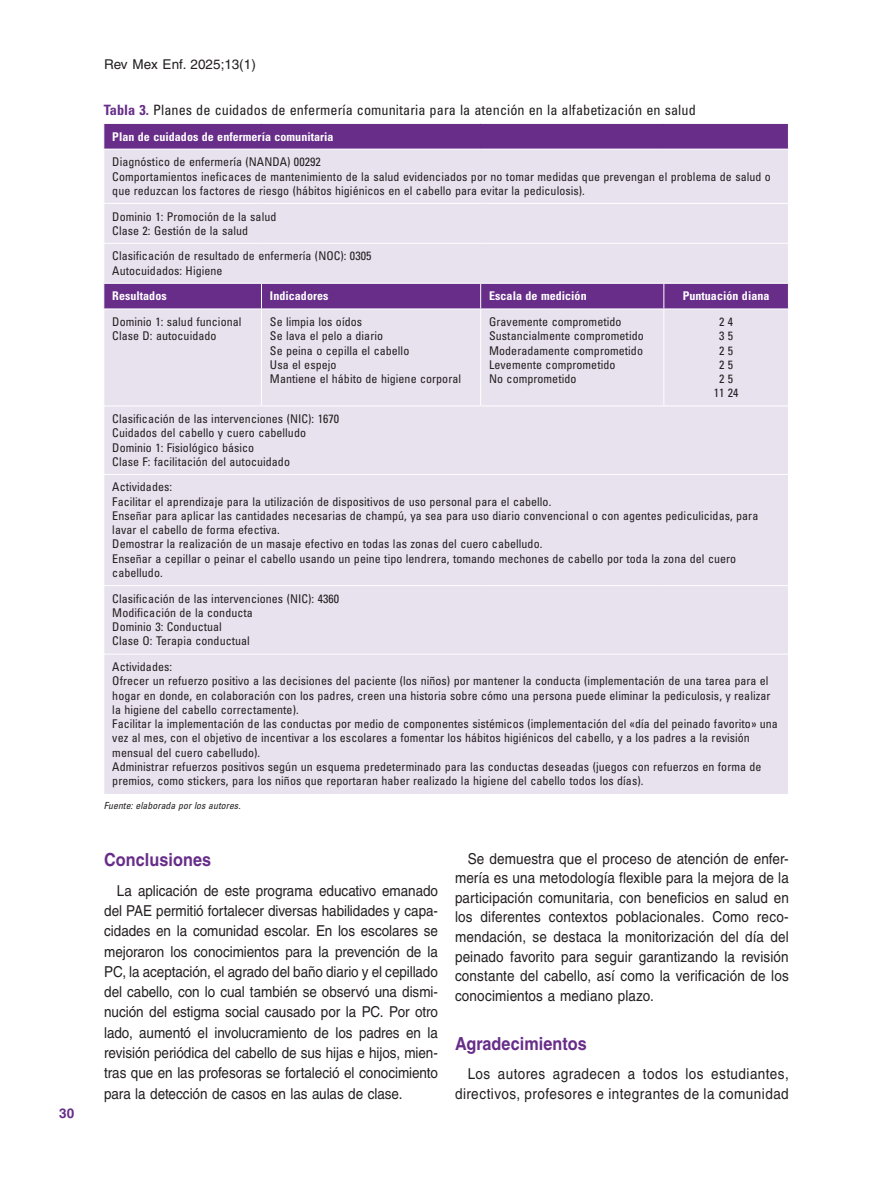
<style>
.page{position:relative;width:893px;height:1191px;background:#fff}
.page>*{position:absolute;margin:0;border:0;box-sizing:border-box;transform-origin:0 0}
.t1{font:700 18px "Helvetica LT Std";letter-spacing:.005em;color:#672d89;scale:.9 1}
.t2{font:15px/20.2px "Helvetica LT Std";letter-spacing:.015em;color:#231f20;text-align:justify;scale:.9 1}
.t3{font:15px/19.5px "Helvetica LT Std";letter-spacing:.035em;color:#231f20;text-align:right;scale:.9 1}
.t4{font:condensed 14.25px "Univers LT Std";letter-spacing:.005em;color:#231f20}
.t5{font:13.5px "Helvetica LT Std";letter-spacing:.005em;color:#231f20}
.t6{font:700 13.5px "Helvetica LT Std";color:#672d89}
.t7{font:condensed 12px/14.2px "Univers LT Std";letter-spacing:.005em;color:#231f20}
.t8{font:700 condensed 12px "Univers LT Std";letter-spacing:.005em;color:#fff}
.t9{font:italic condensed 9.75px "Univers LT Std";letter-spacing:.005em;color:#231f20}
.s1{font-weight:700;color:#672d89}
</style>
<div class="page">
<div style="left:104px;top:124px;width:684px;height:25px;background:#672d89"></div>
<svg style="left:104px;top:150px;width:684px;height:644px;background:#e3daea"></svg>
<hr style="left:103px;top:203px;width:158px;height:1px;background:#fff">
<hr style="left:261px;top:203px;width:220px;height:1px;background:#fff">
<hr style="left:481px;top:203px;width:183px;height:1px;background:#fff">
<hr style="left:664px;top:203px;width:125px;height:1px;background:#fff">
<hr style="left:103px;top:243px;width:158px;height:1px;background:#fff">
<hr style="left:261px;top:243px;width:220px;height:1px;background:#fff">
<hr style="left:481px;top:243px;width:183px;height:1px;background:#fff">
<hr style="left:664px;top:243px;width:125px;height:1px;background:#fff">
<svg style="left:261px;top:284px;width:1px;height:24px"></svg>
<svg style="left:480px;top:284px;width:1px;height:24px"></svg>
<svg style="left:663px;top:284px;width:1px;height:24px"></svg>
<hr style="left:261px;top:309px;width:1px;height:96px;background:#fff">
<hr style="left:480px;top:309px;width:1px;height:96px;background:#fff">
<hr style="left:663px;top:309px;width:1px;height:96px;background:#fff">
<hr style="left:103px;top:405px;width:158px;height:1px;background:#fff">
<hr style="left:261px;top:405px;width:220px;height:1px;background:#fff">
<hr style="left:481px;top:405px;width:183px;height:1px;background:#fff">
<hr style="left:664px;top:405px;width:125px;height:1px;background:#fff">
<hr style="left:103px;top:474px;width:158px;height:1px;background:#fff">
<hr style="left:261px;top:474px;width:220px;height:1px;background:#fff">
<hr style="left:481px;top:474px;width:183px;height:1px;background:#fff">
<hr style="left:664px;top:474px;width:125px;height:1px;background:#fff">
<hr style="left:103px;top:585px;width:158px;height:1px;background:#fff">
<hr style="left:261px;top:585px;width:220px;height:1px;background:#fff">
<hr style="left:481px;top:585px;width:183px;height:1px;background:#fff">
<hr style="left:664px;top:585px;width:125px;height:1px;background:#fff">
<hr style="left:104px;top:654px;width:157px;height:1px;background:#fff">
<hr style="left:261px;top:654px;width:220px;height:1px;background:#fff">
<hr style="left:481px;top:654px;width:183px;height:1px;background:#fff">
<hr style="left:664px;top:654px;width:124px;height:1px;background:#fff">
<hr style="left:103px;top:283px;width:158px;height:1px;background:#fff">
<svg style="left:103px;top:284px;width:1px;height:24px"></svg>
<hr style="left:261px;top:283px;width:220px;height:1px;background:#fff">
<hr style="left:481px;top:283px;width:183px;height:1px;background:#fff">
<hr style="left:664px;top:283px;width:125px;height:1px;background:#fff">
<hr style="left:103px;top:308px;width:158px;height:1px;background:#fff">
<hr style="left:261px;top:308px;width:220px;height:1px;background:#fff">
<hr style="left:481px;top:308px;width:183px;height:1px;background:#fff">
<hr style="left:664px;top:308px;width:125px;height:1px;background:#fff">
<svg style="left:103px;top:124px;width:1px;height:25px"></svg>
<p class="t6" style="left:59px;top:1104px;width:17px">30</p>
<p class="t5" style="left:104px;top:57px;width:153px">Rev Mex Enf. 2025;13(1)</p>
<p class="t4" style="left:104px;top:101px;width:593px"><span class="s1">Tabla 3.</span> Planes de cuidados de enfermería comunitaria para la atención en la alfabetización en salud</p>
<p class="t8" style="left:112px;top:129px;width:223px">Plan de cuidados de enfermería comunitaria</p>
<p class="t7" style="left:112px;top:155px;width:660px">Diagnóstico de enfermería (NANDA) 00292<br>Comportamientos ineficaces de mantenimiento de la salud evidenciados por no tomar medidas que prevengan el problema de salud o que reduzcan los factores de riesgo (hábitos higiénicos en el cabello para evitar la pediculosis).</p>
<p class="t7" style="left:112px;top:209px;width:166px">Dominio 1: Promoción de la salud<br>Clase 2: Gestión de la salud</p>
<p class="t7" style="left:112px;top:249px;width:261px">Clasificación de resultado de enfermería (NOC): 0305<br>Autocuidados: Higiene</p>
<p class="t8" style="left:112px;top:289px;width:56px">Resultados</p>
<p class="t8" style="left:270px;top:289px;width:60px">Indicadores</p>
<p class="t8" style="left:489px;top:289px;width:99px">Escala de medición</p>
<p class="t8" style="left:683px;top:289px;width:88px">Puntuación diana</p>
<p class="t7" style="left:112px;top:314px;width:131px">Dominio 1: salud funcional<br>Clase D: autocuidado</p>
<p class="t7" style="left:270px;top:314px;width:193px">Se limpia los oídos<br>Se lava el pelo a diario<br>Se peina o cepilla el cabello<br>Usa el espejo<br>Mantiene el hábito de higiene corporal</p>
<p class="t7" style="left:489px;top:314px;width:156px">Gravemente comprometido<br>Sustancialmente comprometido<br>Moderadamente comprometido<br>Levemente comprometido<br>No comprometido</p>
<p class="t7" style="left:714px;top:314px;width:26px;text-align:center">2 4<br>3 5<br>2 5<br>2 5<br>2 5<br>11 24</p>
<p class="t7" style="left:112px;top:411px;width:228px">Clasificación de las intervenciones (NIC): 1670<br>Cuidados del cabello y cuero cabelludo Dominio 1: Fisiológico básico<br>Clase F: facilitación del autocuidado</p>
<p class="t7" style="left:112px;top:480px;width:647px">Actividades:<br>Facilitar el aprendizaje para la utilización de dispositivos de uso personal para el cabello.<br>Enseñar para aplicar las cantidades necesarias de champú, ya sea para uso diario convencional o con agentes pediculicidas, para lavar el cabello de forma efectiva.<br>Demostrar la realización de un masaje efectivo en todas las zonas del cuero cabelludo.<br>Enseñar a cepillar o peinar el cabello usando un peine tipo lendrera, tomando mechones de cabello por toda la zona del cuero cabelludo.</p>
<p class="t7" style="left:112px;top:591px;width:228px">Clasificación de las intervenciones (NIC): 4360<br>Modificación de la conducta<br>Dominio 3: Conductual<br>Clase O: Terapia conductual</p>
<p class="t7" style="left:112px;top:659px;width:667px">Actividades:<br>Ofrecer un refuerzo positivo a las decisiones del paciente (los niños) por mantener la conducta (implementación de una tarea para el hogar en donde, en colaboración con los padres, creen una historia sobre cómo una persona puede eliminar la pediculosis, y realizar la higiene del cabello correctamente).<br>Facilitar la implementación de las conductas por medio de componentes sistémicos (implementación del «día del peinado favorito» una vez al mes, con el objetivo de incentivar a los escolares a fomentar los hábitos higiénicos del cabello, y a los padres a la revisión mensual del cuero cabelludo).<br>Administrar refuerzos positivos según un esquema predeterminado para las conductas deseadas (juegos con refuerzos en forma de premios, como stickers, para los niños que reportaran haber realizado la higiene del cabello todos los días).</p>
<p class="t9" style="left:104px;top:799px;width:138px">Fuente: elaborada por los autores.</p>
<h1 class="t1" style="left:104px;top:848px;width:120px">Conclusiones</h1>
<p class="t2" style="left:104px;top:880px;width:372px;text-indent:13px">La aplicación de este programa educativo emanado del PAE permitió fortalecer diversas habilidades y capa&shy;cidades en la comunidad escolar. En los escolares se mejoraron los conocimientos para la prevención de la PC, la aceptación, el agrado del baño diario y el cepillado del cabello, con lo cual también se observó una dismi&shy;nución del estigma social causado por la PC. Por otro lado, aumentó el involucramiento de los padres en la revisión periódica del cabello de sus hijas e hijos, mien&shy;tras que en las profesoras se fortaleció el conocimiento para la detección de casos en las aulas de clase.</p>
<p class="t2" style="left:455px;top:848px;width:372px;line-height:19.5px;text-indent:13px">Se demuestra que el proceso de atención de enfer&shy;mería es una metodología flexible para la mejora de la participación comunitaria, con beneficios en salud en los diferentes contextos poblacionales. Como reco&shy;mendación, se destaca la monitorización del día del peinado favorito para seguir garantizando la revisión constante del cabello, así como la verificación de los conocimientos a mediano plazo.</p>
<h1 class="t1" style="left:455px;top:1032px;width:148px">Agradecimientos</h1>
<p class="t3" style="left:455px;top:1064px;width:372px">Los autores agradecen a todos los estudiantes, directivos, profesores e integrantes de la comunidad</p>
</div>
